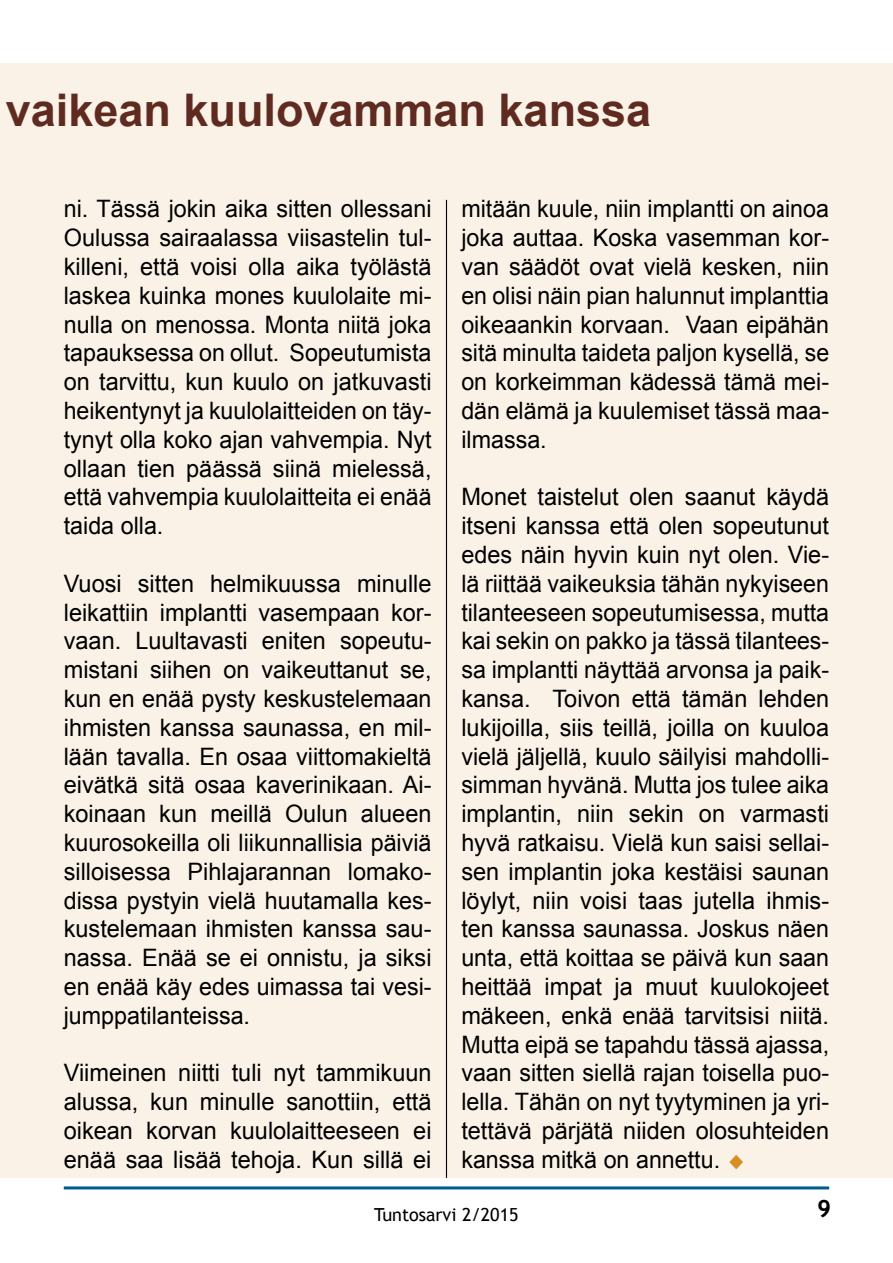
<style>
.page{position:relative;width:893px;height:1263px;background:#fff}
.page>*{position:absolute;margin:0;border:0;box-sizing:border-box;transform-origin:0 0}
.t1{font:700 45px "Arial";color:#5f2b21}
.t2{font:24px/28.8px "Arial";color:#000;text-align:justify}
.t3{font:700 24px "Trebuchet MS";color:#000}
.t4{font:18px "Trebuchet MS";color:#000}
</style>
<div class="page">
<hr style="left:64px;top:1186px;width:765px;height:3px;background:#025b8d">
<div style="left:0;top:64px;width:893px;height:1114px;background:#fbf2e7"></div>
<hr style="left:446px;top:200px;width:1px;height:978px;background:#000">
<h1 class="t1" style="left:6px;top:80px;width:647px">vaikean kuulovamman kanssa</h1>
<p class="t2" style="left:64px;top:195px;width:369px">ni. Tässä jokin aika sitten ollessani Oulussa sairaalassa viisastelin tul&shy;killeni, että voisi olla aika työlästä laskea kuinka mones kuulolaite mi&shy;nulla on menossa. Monta niitä joka tapauksessa on ollut. Sopeutumista on tarvittu, kun kuulo on jatkuvasti heikentynyt ja kuulolaitteiden on täy&shy;tynyt olla koko ajan vahvempia. Nyt ollaan tien päässä siinä mielessä, että vahvempia kuulolaitteita ei enää taida olla.</p>
<p class="t2" style="left:64px;top:569px;width:369px">Vuosi sitten helmikuussa minulle leikattiin implantti vasempaan kor&shy;vaan. Luultavasti eniten sopeutu&shy;mistani siihen on vaikeuttanut se, kun en enää pysty keskustelemaan ihmisten kanssa saunassa, en mil&shy;lään tavalla. En osaa viittomakieltä eivätkä sitä osaa kaverinikaan. Ai&shy;koinaan kun meillä Oulun alueen kuurosokeilla oli liikunnallisia päiviä silloisessa Pihlajarannan lomako&shy;dissa pystyin vielä huutamalla kes&shy;kustelemaan ihmisten kanssa sau&shy;nassa. Enää se ei onnistu, ja siksi en enää käy edes uimassa tai vesi&shy;jumppatilanteissa.</p>
<p class="t2" style="left:64px;top:1059px;width:369px">Viimeinen niitti tuli nyt tammikuun alussa, kun minulle sanottiin, että oikean korvan kuulolaitteeseen ei enää saa lisää tehoja. Kun sillä ei</p>
<p class="t2" style="left:461px;top:195px;width:369px">mitään kuule, niin implantti on ainoa joka auttaa. Koska vasemman kor&shy;van säädöt ovat vielä kesken, niin en olisi näin pian halunnut implanttia oikeaankin korvaan. Vaan eipähän sitä minulta taideta paljon kysellä, se on korkeimman kädessä tämä mei&shy;dän elämä ja kuulemiset tässä maa&shy;ilmassa.</p>
<p class="t2" style="left:461px;top:483px;width:369px">Monet taistelut olen saanut käydä itseni kanssa että olen sopeutunut edes näin hyvin kuin nyt olen. Vie&shy;lä riittää vaikeuksia tähän nykyiseen tilanteeseen sopeutumisessa, mutta kai sekin on pakko ja tässä tilantees&shy;sa implantti näyttää arvonsa ja paik&shy;kansa. Toivon että tämän lehden lukijoilla, siis teillä, joilla on kuuloa vielä jäljellä, kuulo säilyisi mahdolli&shy;simman hyvänä. Mutta jos tulee aika implantin, niin sekin on varmasti hyvä ratkaisu. Vielä kun saisi sellai&shy;sen implantin joka kestäisi saunan löylyt, niin voisi taas jutella ihmis&shy;ten kanssa saunassa. Joskus näen unta, että koittaa se päivä kun saan heittää impat ja muut kuulokojeet mäkeen, enkä enää tarvitsisi niitä.<br>Mutta eipä se tapahdu tässä ajassa, vaan sitten siellä rajan toisella puo&shy;lella. Tähän on nyt tyytyminen ja yri&shy;tettävä pärjätä niiden olosuhteiden kanssa mitkä on annettu.</p>
<p class="t4" style="left:374px;top:1204px;width:146px">Tuntosarvi 2/2015</p>
<p class="t3" style="left:817px;top:1193px;width:16px">9</p>
</div>
